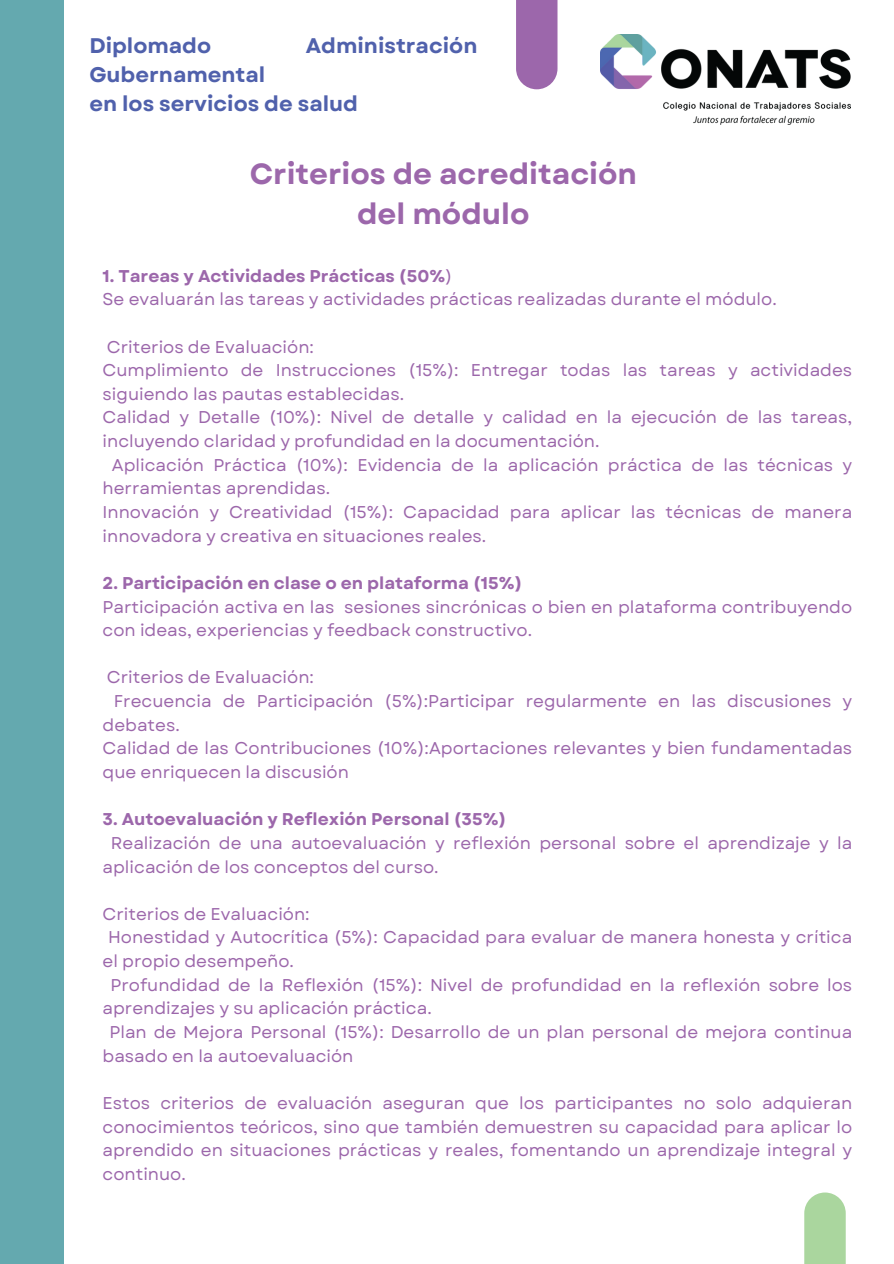
<style>
.page{position:relative;width:894px;height:1264px;background:#fff}
.page>*{position:absolute;margin:0;border:0;box-sizing:border-box;transform-origin:0 0}
.t1{font:700 29.1px/40.5px "Garet";color:#9c67ab;text-align:center}
.t2{font:700 21.15px/29.2px "Garet";color:#5061ac}
.t3{font:17.1px/23.7px "Garet";color:#9c67ab}
.t4{font:700 17.1px "Garet";color:#9c67ab}
.s1{font-weight:400}
</style>
<div class="page">
<div style="left:0;top:0;width:64px;height:1263px;background:#64a9af"></div>
<div style="left:516px;top:0;width:41px;height:89px;background:#9c67ab"></div>
<div style="left:804px;top:1192px;width:41px;height:71px;background:#aad69e"></div>
<img style="left:600px;top:35px;width:249px;height:90px">
<p class="t2" style="left:89px;top:31px;width:123px">Diplomado</p>
<p class="t2" style="left:306px;top:31px;width:173px">Administración</p>
<p class="t2" style="left:89px;top:60px;width:270px">Gubernamental<br>en los servicios de salud</p>
<p class="t1" style="left:249px;top:153px;width:389px">Criterios de acreditación del módulo</p>
<h2 class="t4" style="left:103px;top:263px;width:351px">1. Tareas y Actividades Prácticas (50%<span class="s1">)</span></h2>
<p class="t3" style="left:103px;top:287px;width:675px">Se evaluarán las tareas y actividades prácticas realizadas durante el módulo.</p>
<h1 class="t3" style="left:107px;top:335px;width:208px">Criterios de Evaluación:</h1>
<p class="t3" style="left:103px;top:358px;width:751px">Cumplimiento de Instrucciones (15%): Entregar todas las tareas y actividades siguiendo las pautas establecidas.</p>
<p class="t3" style="left:103px;top:406px;width:751px">Calidad y Detalle (10%): Nivel de detalle y calidad en la ejecución de las tareas, incluyendo claridad y profundidad en la documentación.</p>
<p class="t3" style="left:103px;top:453px;width:751px;text-indent:9px">Aplicación Práctica (10%): Evidencia de la aplicación práctica de las técnicas y herramientas aprendidas.</p>
<p class="t3" style="left:103px;top:500px;width:751px">Innovación y Creatividad (15%): Capacidad para aplicar las técnicas de manera innovadora y creativa en situaciones reales.</p>
<p class="t4" style="left:103px;top:570px;width:421px">2. Participación en clase o en plataforma (15%)</p>
<p class="t3" style="left:103px;top:595px;width:751px">Participación activa en las sesiones sincrónicas o bien en plataforma contribuyendo con ideas, experiencias y feedback constructivo.</p>
<p class="t3" style="left:107px;top:665px;width:208px">Criterios de Evaluación:</p>
<p class="t3" style="left:103px;top:689px;width:751px;text-indent:11px">Frecuencia de Participación (5%):Participar regularmente en las discusiones y debates.</p>
<p class="t3" style="left:103px;top:736px;width:751px">Calidad de las Contribuciones (10%):Aportaciones relevantes y bien fundamentadas que enriquecen la discusión</p>
<p class="t4" style="left:103px;top:807px;width:405px">3. Autoevaluación y Reflexión Personal (35%)</p>
<p class="t3" style="left:103px;top:831px;width:751px;text-indent:8px">Realización de una autoevaluación y reflexión personal sobre el aprendizaje y la aplicación de los conceptos del curso.</p>
<p class="t3" style="left:103px;top:902px;width:208px">Criterios de Evaluación:</p>
<p class="t3" style="left:103px;top:925px;width:751px;text-indent:6px">Honestidad y Autocrítica (5%): Capacidad para evaluar de manera honesta y crítica el propio desempeño.</p>
<p class="t3" style="left:103px;top:973px;width:751px;text-indent:8px">Profundidad de la Reflexión (15%): Nivel de profundidad en la reflexión sobre los aprendizajes y su aplicación práctica.</p>
<p class="t3" style="left:103px;top:1020px;width:751px;text-indent:7px">Plan de Mejora Personal (15%): Desarrollo de un plan personal de mejora continua basado en la autoevaluación</p>
<p class="t3" style="left:103px;top:1091px;width:751px;text-align:justify">Estos criterios de evaluación aseguran que los participantes no solo adquieran conocimientos teóricos, sino que también demuestren su capacidad para aplicar lo aprendido en situaciones prácticas y reales, fomentando un aprendizaje integral y continuo.</p>
</div>
